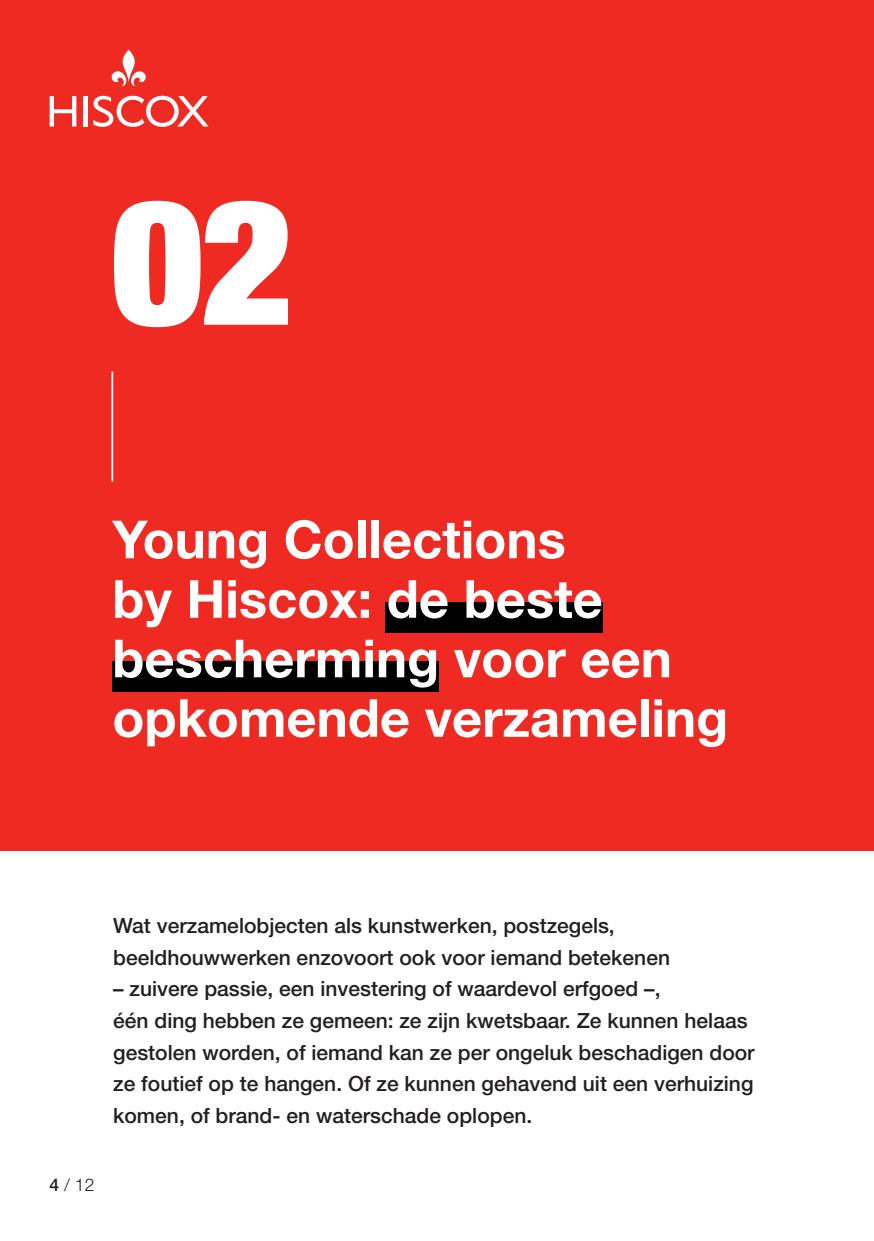
<style>
.page{position:relative;width:874px;height:1241px;background:#fff}
.page>*{position:absolute;margin:0;border:0;box-sizing:border-box;transform-origin:0 0}
.t1{font:900 condensed 175px "Helvetica Neue LT Std";color:#fff}
.t2{font:700 52.5px/59.5px "Helvetica Neue LT Std";color:#fff}
.t3{font:500 21px/31.5px "Helvetica Neue LT Std";color:#231f20}
.t4{font:300 17.5px "Helvetica Neue LT Std";color:#231f20}
.s1{font-weight:500}
</style>
<div class="page">
<div style="left:0;top:0;width:873px;height:850px;background:#ee2a23"></div>
<div style="left:385px;top:602px;width:217px;height:30px;background:#000001"></div>
<div style="left:112px;top:661px;width:326px;height:30px;background:#000001"></div>
<hr style="left:111px;top:371px;width:2px;height:110px;background:#fff">
<svg style="left:112px;top:50px;width:34px;height:36px"></svg>
<hr style="left:83px;top:96px;width:4px;height:30px;background:#fff">
<svg style="left:50px;top:96px;width:26px;height:30px"></svg>
<svg style="left:93px;top:96px;width:115px;height:31px"></svg>
<h1 class="t1" style="left:112px;top:150px;width:181px">02</h1>
<h2 class="t2" style="left:112px;top:508px;width:617px">Young Collections<br>by Hiscox: de beste bescherming voor een opkomende verzameling</h2>
<p class="t3" style="left:113px;top:909px;width:558px">Wat verzamelobjecten als kunstwerken, postzegels, beeldhouwwerken enzovoort ook voor iemand betekenen</p>
<p class="t3" style="left:113px;top:972px;width:642px">– zuivere passie, een investering of waardevol erfgoed –,<br>één ding hebben ze gemeen: ze zijn kwetsbaar. Ze kunnen helaas gestolen worden, of iemand kan ze per ongeluk beschadigen door ze foutief op te hangen. Of ze kunnen gehavend uit een verhuizing komen, of brand- en waterschade oplopen.</p>
<p class="t4" style="left:50px;top:1173px;width:46px"><span class="s1">4</span> / 12</p>
</div>
